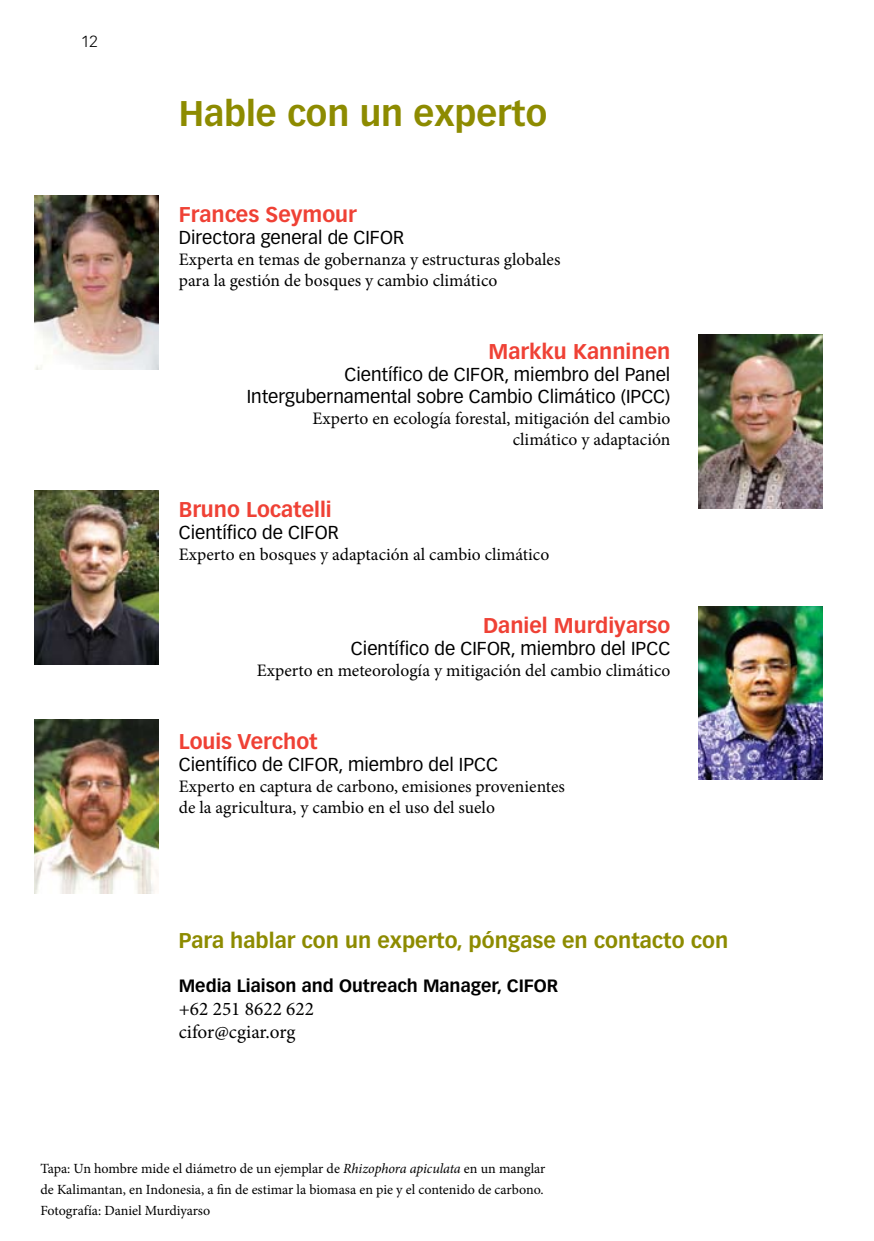
<style>
.page{position:relative;width:874px;height:1241px;background:#fff}
.page>*{position:absolute;margin:0;border:0;box-sizing:border-box;transform-origin:0 0}
.t1{font:700 35px "Vectora LT Std";color:#8d8b00}
.t2{font:700 21px "Vectora LT Std";color:#ef4135}
.t3{font:700 21px "Vectora LT Std";color:#8d8b00}
.t4{font:19.25px/23.1px "Minion Pro";color:#000}
.t5{font:18.38px/22.1px "Vectora LT Std";color:#000;text-align:right}
.t6{font:17.5px/21px "Minion Pro";color:#000}
.t7{font:700 17.5px "Vectora LT Std";color:#000}
.t8{font:300 15.75px "Vectora LT Std";color:#000}
.t9{font:14px/21px "Minion Pro";color:#000}
.s1{font-style:italic}
</style>
<div class="page">
<img style="left:35px;top:195px;width:124px;height:174px">
<img style="left:35px;top:491px;width:124px;height:173px">
<img style="left:698px;top:335px;width:124px;height:173px">
<img style="left:698px;top:606px;width:124px;height:173px">
<img style="left:35px;top:719px;width:124px;height:174px">
<p class="t8" style="left:81px;top:32px;width:18px">12</p>
<h1 class="t1" style="left:179px;top:93px;width:370px">Hable con un experto</h1>
<p class="t2" style="left:179px;top:202px;width:179px">Frances Seymour</p>
<p class="t5" style="left:179px;top:227px;width:227px">Directora general de CIFOR</p>
<p class="t6" style="left:179px;top:249px;width:383px">Experta en temas de gobernanza y estructuras globales para la gestión de bosques y cambio climático</p>
<p class="t2" style="left:488px;top:338px;width:183px">Markku Kanninen</p>
<p class="t5" style="left:247px;top:363px;width:425px">Científico de CIFOR, miembro del Panel<br>Intergubernamental sobre Cambio Climático (IPCC)</p>
<p class="t6" style="left:312px;top:408px;width:359px;text-align:right">Experto en ecología forestal, mitigación del cambio climático y adaptación</p>
<p class="t2" style="left:179px;top:497px;width:154px">Bruno Locatelli</p>
<p class="t5" style="left:179px;top:522px;width:161px">Científico de CIFOR</p>
<p class="t6" style="left:179px;top:544px;width:372px">Experto en bosques y adaptación al cambio climático</p>
<p class="t2" style="left:483px;top:612px;width:189px">Daniel Murdiyarso</p>
<p class="t5" style="left:351px;top:637px;width:321px">Científico de CIFOR, miembro del IPCC</p>
<p class="t6" style="left:256px;top:660px;width:415px">Experto en meteorología y mitigación del cambio climático</p>
<p class="t2" style="left:179px;top:728px;width:140px">Louis Verchot</p>
<p class="t5" style="left:179px;top:753px;width:321px">Científico de CIFOR, miembro del IPCC</p>
<p class="t6" style="left:179px;top:775px;width:387px">Experto en captura de carbono, emisiones provenientes de la agricultura, y cambio en el uso del suelo</p>
<p class="t3" style="left:179px;top:927px;width:550px">Para hablar con un experto, póngase en contacto con</p>
<p class="t7" style="left:179px;top:974px;width:381px">Media Liaison and Outreach Manager, CIFOR</p>
<p class="t4" style="left:179px;top:996px;width:137px">+62 251 8622 622 cifor@cgiar.org</p>
<p class="t9" style="left:40px;top:1157px;width:506px">Tapa: Un hombre mide el diámetro de un ejemplar de <span class="s1">Rhizophora apiculata</span> en un manglar de Kalimantan, en Indonesia, a fin de estimar la biomasa en pie y el contenido de carbono.<br>Fotografía: Daniel Murdiyarso</p>
</div>
